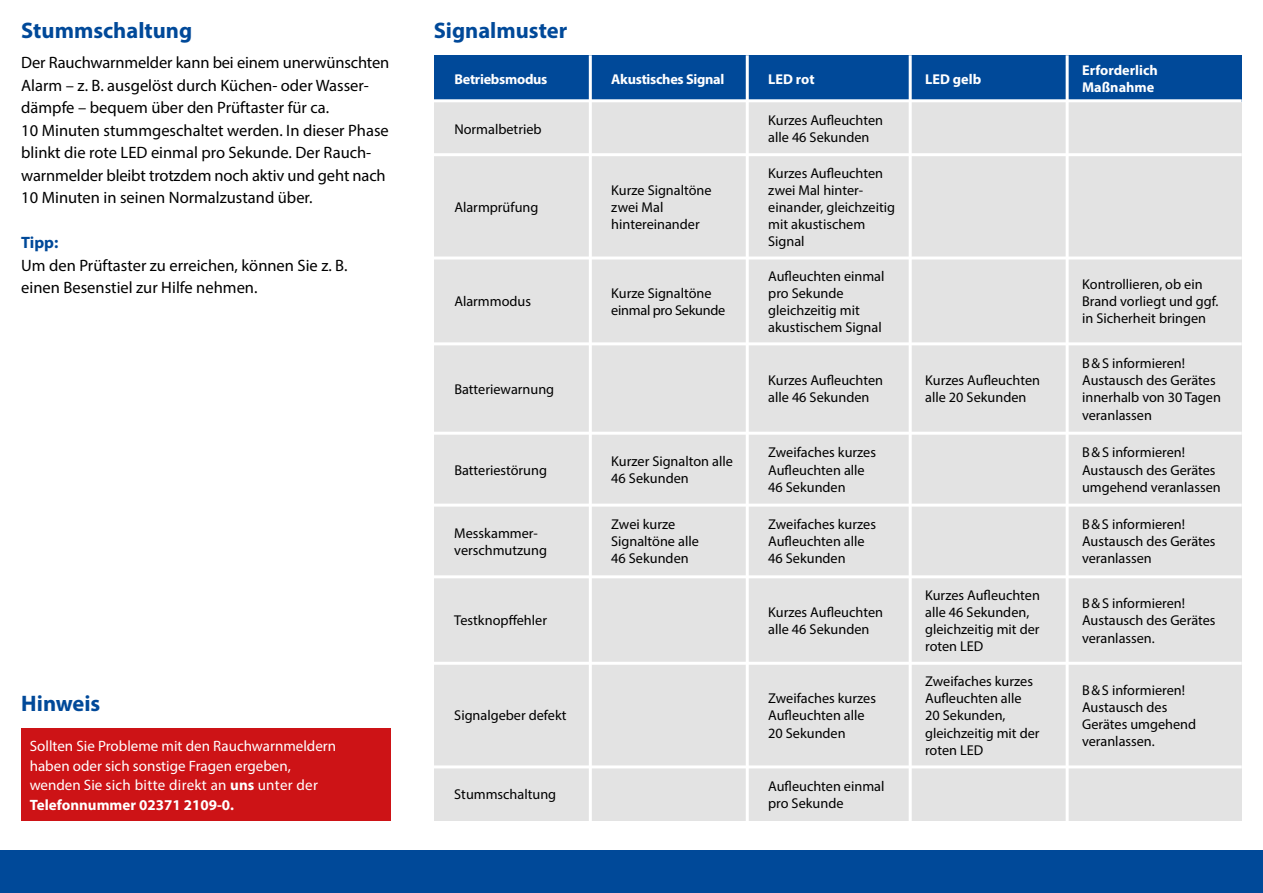
<style>
.page{position:relative;width:1263px;height:893px;background:#fff}
.page>*{position:absolute;margin:0;border:0;box-sizing:border-box;transform-origin:0 0}
.t1{font:700 22.5px "Myriad Pro";color:#004999}
.t2{font:16.5px/22.5px "Myriad Pro";color:#000}
.t3{font:700 16.5px "Myriad Pro";color:#004999}
.t4{font:15px/19.5px "Myriad Pro";color:#fff}
.t5{font:14.25px/17.1px "Myriad Pro";color:#000}
.t6{font:700 14.25px/17.1px "Myriad Pro";letter-spacing:-.01em;color:#fff}
.s1{font-weight:700}
</style>
<div class="page">
<div style="left:0;top:850px;width:1263px;height:43px;background:#004999"></div>
<div style="left:21px;top:728px;width:370px;height:93px;background:#cd1316"></div>
<div style="left:434px;top:55px;width:808px;height:766px;background:#e3e3e3"></div>
<div style="left:434px;top:55px;width:808px;height:47px;background:#004999"></div>
<hr style="left:434px;top:99px;width:808px;height:3px;background:#fff">
<hr style="left:434px;top:153px;width:808px;height:3px;background:#fff">
<hr style="left:434px;top:257px;width:808px;height:3px;background:#fff">
<hr style="left:434px;top:342px;width:808px;height:3px;background:#fff">
<hr style="left:434px;top:432px;width:808px;height:3px;background:#fff">
<hr style="left:434px;top:504px;width:808px;height:3px;background:#fff">
<hr style="left:434px;top:575px;width:808px;height:3px;background:#fff">
<hr style="left:434px;top:662px;width:808px;height:3px;background:#fff">
<hr style="left:434px;top:765px;width:808px;height:3px;background:#fff">
<hr style="left:589px;top:55px;width:3px;height:767px;background:#fff">
<hr style="left:746px;top:55px;width:3px;height:767px;background:#fff">
<hr style="left:909px;top:55px;width:3px;height:767px;background:#fff">
<hr style="left:1066px;top:55px;width:3px;height:767px;background:#fff">
<h1 class="t1" style="left:21px;top:16px;width:173px">Stummschaltung</h1>
<p class="t2" style="left:21px;top:51px;width:370px">Der Rauchwarnmelder kann bei einem unerwünschten Alarm – z. B. ausgelöst durch Küchen- oder Wasser&shy;dämpfe – bequem über den Prüftaster für ca.<br>10 Minuten stummgeschaltet werden. In dieser Phase blinkt die rote LED einmal pro Sekunde. Der Rauch&shy;warnmelder bleibt trotzdem noch aktiv und geht nach 10 Minuten in seinen Normalzustand über.</p>
<p class="t3" style="left:21px;top:232px;width:39px">Tipp:</p>
<p class="t2" style="left:21px;top:254px;width:328px">Um den Prüftaster zu erreichen, können Sie z. B. einen Besenstiel zur Hilfe nehmen.</p>
<h1 class="t1" style="left:21px;top:688px;width:81px">Hinweis</h1>
<p class="t4" style="left:30px;top:736px;width:308px">Sollten Sie Probleme mit den Rauchwarnmeldern haben oder sich sonstige Fragen ergeben, wenden Sie sich bitte direkt an <span class="s1">uns</span> unter der <span class="s1">Telefonnummer 02371 2109-0.</span></p>
<h1 class="t1" style="left:434px;top:16px;width:135px">Signalmuster</h1>
<p class="t6" style="left:454px;top:70px;width:95px">Betriebsmodus</p>
<p class="t6" style="left:611px;top:70px;width:115px">Akustisches Signal</p>
<p class="t6" style="left:768px;top:70px;width:48px">LED rot</p>
<p class="t6" style="left:925px;top:70px;width:57px">LED gelb</p>
<p class="t6" style="left:1082px;top:61px;width:77px">Erforderlich<br>Maßnahme</p>
<p class="t5" style="left:454px;top:120px;width:89px">Normalbetrieb</p>
<p class="t5" style="left:768px;top:112px;width:116px">Kurzes Aufleuchten alle 46 Sekunden</p>
<p class="t5" style="left:454px;top:198px;width:86px">Alarmprüfung</p>
<p class="t5" style="left:611px;top:181px;width:102px">Kurze Signaltöne zwei Mal hintereinander</p>
<p class="t5" style="left:454px;top:293px;width:78px">Alarmmodus</p>
<p class="t5" style="left:611px;top:284px;width:116px">Kurze Signaltöne einmal pro Sekunde</p>
<p class="t5" style="left:768px;top:164px;width:128px">Kurzes Aufleuchten zwei Mal hinter&shy;einander, gleichzeitig mit akustischem<br>Signal</p>
<p class="t5" style="left:768px;top:267px;width:118px">Aufleuchten einmal pro Sekunde gleichzeitig mit akustischem Signal</p>
<p class="t5" style="left:1082px;top:276px;width:138px">Kontrollieren, ob ein<br>Brand vorliegt und ggf. in Sicherheit bringen</p>
<p class="t5" style="left:454px;top:380px;width:101px">Batteriewarnung</p>
<p class="t5" style="left:768px;top:372px;width:116px">Kurzes Aufleuchten alle 46 Sekunden</p>
<p class="t5" style="left:925px;top:372px;width:116px">Kurzes Aufleuchten alle 20 Sekunden</p>
<p class="t5" style="left:1082px;top:355px;width:140px">B&amp;S informieren!<br>Austausch des Gerätes innerhalb von 30 Tagen veranlassen</p>
<p class="t5" style="left:454px;top:461px;width:94px">Batteriestörung</p>
<p class="t5" style="left:611px;top:452px;width:123px">Kurzer Signalton alle<br>46 Sekunden</p>
<p class="t5" style="left:768px;top:444px;width:109px">Zweifaches kurzes<br>Aufleuchten alle<br>46 Sekunden</p>
<p class="t5" style="left:1082px;top:444px;width:140px">B&amp;S informieren!<br>Austausch des Gerätes umgehend veranlassen</p>
<p class="t5" style="left:454px;top:524px;width:94px">Messkammer&shy;verschmutzung</p>
<p class="t5" style="left:611px;top:516px;width:89px">Zwei kurze<br>Signaltöne alle<br>46 Sekunden</p>
<p class="t5" style="left:768px;top:516px;width:109px">Zweifaches kurzes<br>Aufleuchten alle<br>46 Sekunden</p>
<p class="t5" style="left:1082px;top:516px;width:135px">B&amp;S informieren!<br>Austausch des Gerätes veranlassen</p>
<p class="t5" style="left:454px;top:612px;width:94px">Testknopffehler</p>
<p class="t5" style="left:768px;top:603px;width:116px">Kurzes Aufleuchten alle 46 Sekunden</p>
<p class="t5" style="left:454px;top:707px;width:114px">Signalgeber defekt</p>
<p class="t5" style="left:768px;top:690px;width:109px">Zweifaches kurzes<br>Aufleuchten alle<br>20 Sekunden</p>
<p class="t5" style="left:454px;top:786px;width:103px">Stummschaltung</p>
<p class="t5" style="left:768px;top:777px;width:118px">Aufleuchten einmal pro Sekunde</p>
<p class="t5" style="left:925px;top:586px;width:116px">Kurzes Aufleuchten alle 46 Sekunden, gleichzeitig mit der roten LED</p>
<p class="t5" style="left:1082px;top:595px;width:135px">B&amp;S informieren!<br>Austausch des Gerätes veranlassen.</p>
<p class="t5" style="left:925px;top:673px;width:116px">Zweifaches kurzes<br>Aufleuchten alle<br>20 Sekunden, gleichzeitig mit der roten LED</p>
<p class="t5" style="left:1082px;top:681px;width:116px">B&amp;S informieren!<br>Austausch des<br>Gerätes umgehend veranlassen.</p>
</div>
